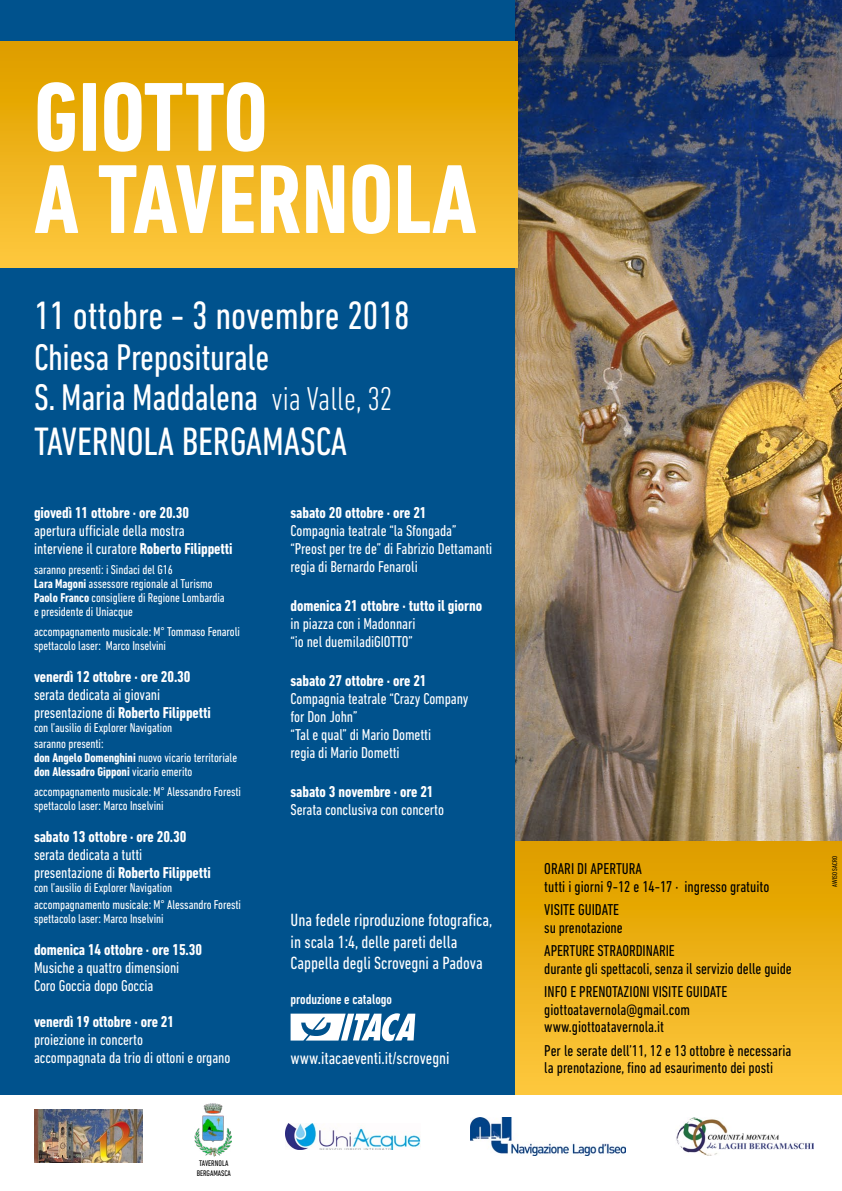
<style>
.page{position:relative;width:842px;height:1191px;background:#fff}
.page>*{position:absolute;margin:0;border:0;box-sizing:border-box;transform-origin:0 0}
.t1{font:700 condensed 99.6px/82.2px "DIN Next LT Pro";color:#fff}
.t2{font:condensed 40.3px "DIN Next LT Pro";letter-spacing:-.005em;color:#fff}
.t3{font:condensed 37.8px/40.3px "DIN Next LT Pro";letter-spacing:-.01em;color:#fff}
.t4{font:condensed 18px/21.6px "DIN Next LT Pro";color:#fff}
.t5{font:condensed 17.6px "DIN Next LT Pro";color:#fff}
.t6{font:condensed 16px/18px "DIN Next LT Pro";letter-spacing:-.005em;color:#fff}
.t7{font:condensed 16px/17.6px "DIN Next LT Pro";color:#000}
.t8{font:700 condensed 16px "DIN Next LT Pro";letter-spacing:-.005em;color:#fff}
.t9{font:500 condensed 14.3px "DIN Next LT Pro";color:#fff}
.t10{font:condensed 13px/14px "DIN Next LT Pro";letter-spacing:-.005em;color:#fff}
.t11{font:700 condensed 13px/14px "DIN Next LT Pro";letter-spacing:-.005em;color:#fff}
.t12{font:condensed 8.3px/10px "DIN Next LT Pro";color:#000;text-align:center}
.t13{font:condensed 7px "DIN Next LT Pro";color:#000}
.s1{font-weight:300;font-size:33.6px}
.s2{font-weight:700}
.s3{font-weight:400}
</style>
<div class="page">
<div style="left:0;top:0;width:842px;height:1094px;background:#00528d"></div>
<img style="left:516px;top:0;width:326px;height:841px">
<div style="left:0;top:41px;width:517px;height:227px;background:linear-gradient(to bottom,#de9d00,#fec83e)"></div>
<div style="left:516px;top:841px;width:326px;height:253px;background:linear-gradient(to bottom,#de9d00,#fec83e)"></div>
<svg style="left:291px;top:1013px;width:124px;height:28px"></svg>
<img style="left:285px;top:1123px;width:135px;height:26px">
<img style="left:471px;top:1117px;width:154px;height:38px">
<img style="left:34px;top:1110px;width:109px;height:52px">
<img style="left:676px;top:1117px;width:138px;height:38px">
<img style="left:195px;top:1103px;width:36px;height:53px">
<h1 class="t1" style="left:34px;top:76px;width:444px">GIOTTO<br>A TAVERNOLA</h1>
<h2 class="t2" style="left:34px;top:293px;width:377px">11 ottobre - 3 novembre 2018</h2>
<h3 class="t3" style="left:34px;top:336px;width:360px">Chiesa Prepositurale<br>S. Maria Maddalena <span class="s1">via Valle, 32</span></h3>
<h2 class="t2" style="left:34px;top:419px;width:315px">TAVERNOLA BERGAMASCA</h2>
<p class="t8" style="left:34px;top:503px;width:157px">giovedì 11 ottobre · ore 20.30</p>
<p class="t6" style="left:34px;top:521px;width:200px">apertura ufficiale della mostra interviene il curatore <span class="s2">Roberto Filippetti</span></p>
<p class="t10" style="left:34px;top:562px;width:192px">saranno presenti: i Sindaci del G16<br><span class="s2">Lara Magoni</span> assessore regionale al Turismo <span class="s2">Paolo Franco</span> consigliere di Regione Lombardia e presidente di Uniacque</p>
<p class="t10" style="left:34px;top:624px;width:207px">accompagnamento musicale: M° Tommaso Fenaroli spettacolo laser: Marco Inselvini</p>
<p class="t8" style="left:34px;top:667px;width:158px">venerdì 12 ottobre · ore 20.30</p>
<p class="t6" style="left:34px;top:685px;width:178px">serata dedicata ai giovani presentazione di <span class="s2">Roberto Filippetti</span></p>
<p class="t10" style="left:34px;top:718px;width:140px;line-height:16.8px">con l’ausilio di Explorer Navigation saranno presenti:</p>
<p class="t11" style="left:34px;top:751px;width:205px">don Angelo Domenghini <span class="s3">nuovo vicario territoriale </span>don Alessadro Gipponi <span class="s3">vicario emerito</span></p>
<p class="t10" style="left:34px;top:784px;width:209px">accompagnamento musicale: M° Alessandro Foresti spettacolo laser: Marco Inselvini</p>
<p class="t8" style="left:34px;top:827px;width:154px">sabato 13 ottobre · ore 20.30</p>
<p class="t6" style="left:34px;top:845px;width:178px">serata dedicata a tutti presentazione di <span class="s2">Roberto Filippetti</span></p>
<p class="t10" style="left:34px;top:879px;width:209px;line-height:16.8px">con l’ausilio di Explorer Navigation accompagnamento musicale: M° Alessandro Foresti</p>
<p class="t10" style="left:34px;top:911px;width:131px">spettacolo laser: Marco Inselvini</p>
<p class="t8" style="left:34px;top:940px;width:170px">domenica 14 ottobre · ore 15.30</p>
<p class="t6" style="left:34px;top:958px;width:147px">Musiche a quattro dimensioni<br>Coro Goccia dopo Goccia</p>
<p class="t8" style="left:34px;top:1012px;width:142px">venerdì 19 ottobre · ore 21</p>
<p class="t6" style="left:34px;top:1030px;width:198px">proiezione in concerto<br>accompagnata da trio di ottoni e organo</p>
<p class="t12" style="left:197px;top:1158px;width:36px">TAVERNOLA<br>BERGAMASCA</p>
<p class="t8" style="left:291px;top:503px;width:138px">sabato 20 ottobre · ore 21</p>
<p class="t6" style="left:291px;top:521px;width:203px">Compagnia teatrale “la Sfongada” “Preost per tre de” di Fabrizio Dettamanti regia di Bernardo Fenaroli</p>
<p class="t8" style="left:291px;top:596px;width:193px">domenica 21 ottobre · tutto il giorno</p>
<p class="t6" style="left:291px;top:614px;width:126px">in piazza con i Madonnari “io nel duemiladiGIOTTO”</p>
<p class="t8" style="left:291px;top:671px;width:138px">sabato 27 ottobre · ore 21</p>
<p class="t6" style="left:291px;top:689px;width:179px">Compagnia teatrale “Crazy Company for Don John”<br>“Tal e qual” di Mario Dometti<br>regia di Mario Dometti</p>
<p class="t8" style="left:291px;top:782px;width:145px">sabato 3 novembre · ore 21</p>
<p class="t6" style="left:291px;top:800px;width:155px">Serata conclusiva con concerto</p>
<p class="t4" style="left:291px;top:909px;width:203px">Una fedele riproduzione fotografica, in scala 1:4, delle pareti della<br>Cappella degli Scrovegni a Padova</p>
<p class="t9" style="left:291px;top:991px;width:103px">produzione e catalogo</p>
<p class="t5" style="left:291px;top:1048px;width:160px">www.itacaeventi.it/scrovegni</p>
<p class="t7" style="left:544px;top:860px;width:227px">ORARI DI APERTURA<br>tutti i giorni 9-12 e 14-17 · ingresso gratuito</p>
<p class="t7" style="left:544px;top:901px;width:80px">VISITE GUIDATE su prenotazione</p>
<p class="t7" style="left:544px;top:941px;width:249px">APERTURE STRAORDINARIE<br>durante gli spettacoli, senza il servizio delle guide</p>
<p class="t7" style="left:544px;top:982px;width:185px">INFO E PRENOTAZIONI VISITE GUIDATE giottoatavernola@gmail.com www.giottoatavernola.it</p>
<p class="t7" style="left:544px;top:1041px;width:249px">Per le serate dell’11, 12 e 13 ottobre è necessaria la prenotazione, fino ad esaurimento dei posti</p>
<p class="t13" style="left:831px;top:887px;width:32px;rotate:-90deg">AVVISO SACRO</p>
</div>
